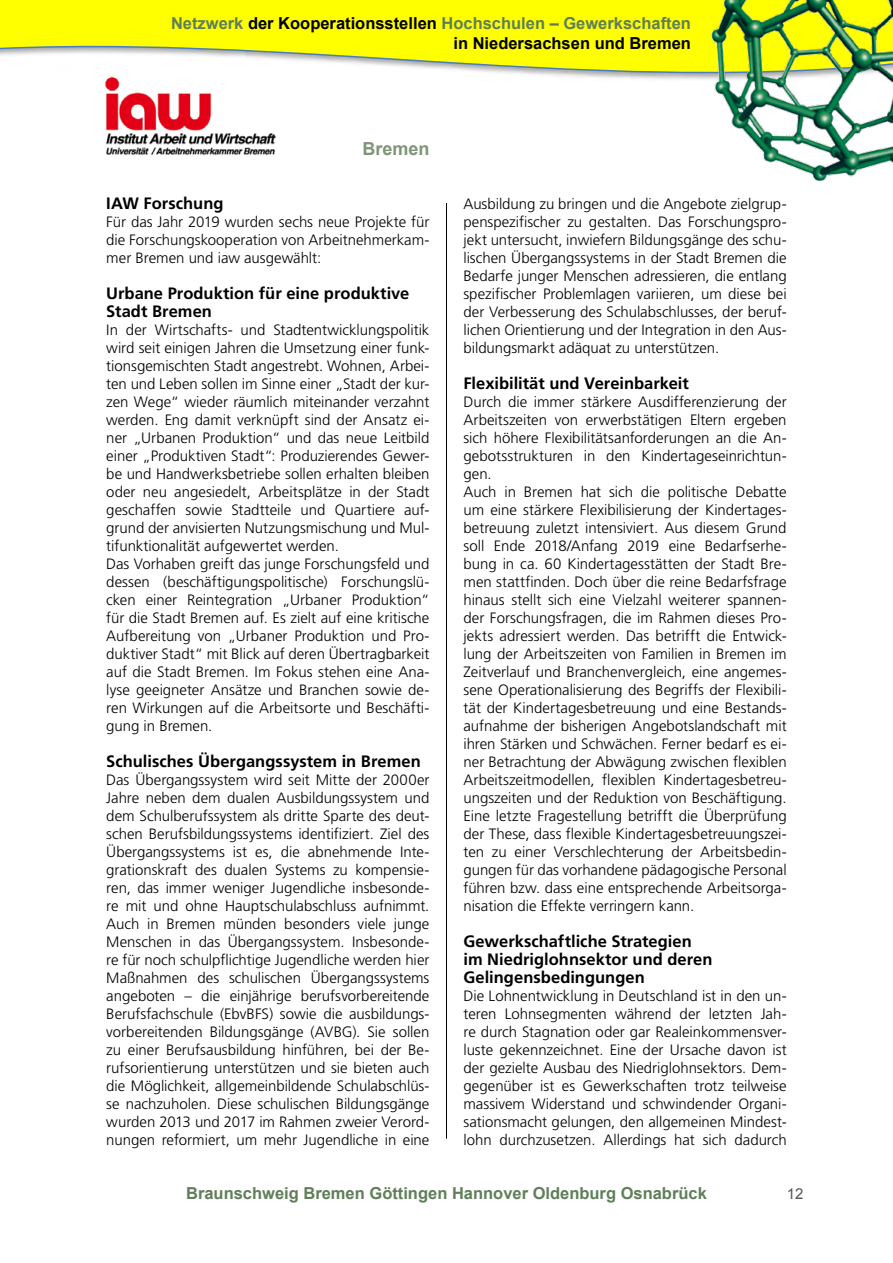
<style>
.page{position:relative;width:893px;height:1263px;background:#fff}
.page>*{position:absolute;margin:0;border:0;box-sizing:border-box;transform-origin:0 0}
.t1{font:700 18px "Arial";color:#7d9676}
.t2{font:700 16.5px/18px "Frutiger";color:#000}
.t3{font:700 16.5px/19.8px "Arial";color:#000;text-align:right}
.t4{font:700 16.5px "Arial";color:#5f7e59}
.t5{font:300 15px/18px "Frutiger";color:#000;text-align:justify}
.t6{font:15px "Arial";color:#565656}
.s1{color:#5f7e59}
</style>
<div class="page">
<svg style="left:0;top:0;width:709px;height:80px;fill:#ff0"></svg>
<img style="left:709px;top:0;width:184px;height:181px">
<hr style="left:446px;top:203px;width:1px;height:935px;background:#000">
<img style="left:99px;top:69px;width:182px;height:86px">
<p class="t3" style="left:171px;top:14px;width:521px"><span class="s1">Netzwerk</span> der Kooperationsstellen <span class="s1">Hochschulen – Gewerkschaften </span>in Niedersachsen und Bremen</p>
<p class="t1" style="left:362px;top:137px;width:69px">Bremen</p>
<p class="t2" style="left:106px;top:195px;width:119px">IAW Forschung</p>
<p class="t5" style="left:106px;top:213px;width:325px">Für das Jahr 2019 wurden sechs neue Projekte für die Forschungskooperation von Arbeitnehmerkam&shy;mer Bremen und iaw ausgewählt:</p>
<p class="t2" style="left:106px;top:285px;width:305px">Urbane Produktion für eine produktive<br>Stadt Bremen</p>
<p class="t5" style="left:106px;top:321px;width:325px;text-align:left">In der Wirtschafts- und Stadtentwicklungspolitik wird seit einigen Jahren die Umsetzung einer funk&shy;tionsgemischten Stadt angestrebt. Wohnen, Arbei&shy;ten und Leben sollen im Sinne einer „Stadt der kur&shy;zen Wege“ wieder räumlich miteinander verzahnt werden. Eng damit verknüpft sind der Ansatz ei&shy;ner „Urbanen Produktion“ und das neue Leitbild einer „Produktiven Stadt“: Produzierendes Gewer&shy;be und Handwerksbetriebe sollen erhalten bleiben oder neu angesiedelt, Arbeitsplätze in der Stadt geschaffen sowie Stadtteile und Quartiere auf&shy;grund der anvisierten Nutzungsmischung und Mul&shy;tifunktionalität aufgewertet werden.<br>Das Vorhaben greift das junge Forschungsfeld und dessen (beschäftigungspolitische) Forschungslü&shy;cken einer Reintegration „Urbaner Produktion“ für die Stadt Bremen auf. Es zielt auf eine kritische Aufbereitung von „Urbaner Produktion und Pro&shy;duktiver Stadt“ mit Blick auf deren Übertragbarkeit auf die Stadt Bremen. Im Fokus stehen eine Ana&shy;lyse geeigneter Ansätze und Branchen sowie de&shy;ren Wirkungen auf die Arbeitsorte und Beschäfti&shy;gung in Bremen.</p>
<p class="t2" style="left:106px;top:753px;width:316px">Schulisches Übergangssystem in Bremen</p>
<p class="t5" style="left:106px;top:771px;width:325px">Das Übergangssystem wird seit Mitte der 2000er Jahre neben dem dualen Ausbildungssystem und dem Schulberufssystem als dritte Sparte des deut&shy;schen Berufsbildungssystems identifiziert. Ziel des Übergangssystems ist es, die abnehmende Inte&shy;grationskraft des dualen Systems zu kompensie&shy;ren, das immer weniger Jugendliche insbesonde&shy;re mit und ohne Hauptschulabschluss aufnimmt.<br>Auch in Bremen münden besonders viele junge Menschen in das Übergangssystem. Insbesonde&shy;re für noch schulpflichtige Jugendliche werden hier Maßnahmen des schulischen Übergangssystems angeboten – die einjährige berufsvorbereitende Berufsfachschule (EbvBFS) sowie die ausbildungs&shy;vorbereitenden Bildungsgänge (AVBG). Sie sollen zu einer Berufsausbildung hinführen, bei der Be&shy;rufsorientierung unterstützen und sie bieten auch die Möglichkeit, allgemeinbildende Schulabschlüs&shy;se nachzuholen. Diese schulischen Bildungsgänge wurden 2013 und 2017 im Rahmen zweier Verord&shy;nungen reformiert, um mehr Jugendliche in eine</p>
<p class="t5" style="left:463px;top:195px;width:325px">Ausbildung zu bringen und die Angebote zielgrup&shy;penspezifischer zu gestalten. Das Forschungspro&shy;jekt untersucht, inwiefern Bildungsgänge des schu&shy;lischen Übergangssystems in der Stadt Bremen die Bedarfe junger Menschen adressieren, die entlang spezifischer Problemlagen variieren, um diese bei der Verbesserung des Schulabschlusses, der beruf&shy;lichen Orientierung und der Integration in den Aus&shy;bildungsmarkt adäquat zu unterstützen.</p>
<p class="t2" style="left:463px;top:375px;width:227px">Flexibilität und Vereinbarkeit</p>
<p class="t5" style="left:463px;top:393px;width:325px;text-align:left">Durch die immer stärkere Ausdifferenzierung der Arbeitszeiten von erwerbstätigen Eltern ergeben sich höhere Flexibilitätsanforderungen an die An&shy;gebotsstrukturen in den Kindertageseinrichtun&shy;gen.<br>Auch in Bremen hat sich die politische Debatte um eine stärkere Flexibilisierung der Kindertages&shy;betreuung zuletzt intensiviert. Aus diesem Grund soll Ende 2018/Anfang 2019 eine Bedarfserhe&shy;bung in ca. 60 Kindertagesstätten der Stadt Bre&shy;men stattfinden. Doch über die reine Bedarfsfrage hinaus stellt sich eine Vielzahl weiterer spannen&shy;der Forschungsfragen, die im Rahmen dieses Pro&shy;jekts adressiert werden. Das betrifft die Entwick&shy;lung der Arbeitszeiten von Familien in Bremen im Zeitverlauf und Branchenvergleich, eine angemes&shy;sene Operationalisierung des Begriffs der Flexibili&shy;tät der Kindertagesbetreuung und eine Bestands&shy;aufnahme der bisherigen Angebotslandschaft mit ihren Stärken und Schwächen. Ferner bedarf es ei&shy;ner Betrachtung der Abwägung zwischen flexiblen Arbeitszeitmodellen, flexiblen Kindertagesbetreu&shy;ungszeiten und der Reduktion von Beschäftigung.<br>Eine letzte Fragestellung betrifft die Überprüfung der These, dass flexible Kindertagesbetreuungszei&shy;ten zu einer Verschlechterung der Arbeitsbedin&shy;gungen für das vorhandene pädagogische Personal führen bzw. dass eine entsprechende Arbeitsorga&shy;nisation die Effekte verringern kann.</p>
<p class="t2" style="left:463px;top:933px;width:251px">Gewerkschaftliche Strategien im Niedriglohnsektor und deren<br>Gelingensbedingungen</p>
<p class="t5" style="left:463px;top:987px;width:325px">Die Lohnentwicklung in Deutschland ist in den un&shy;teren Lohnsegmenten während der letzten Jah&shy;re durch Stagnation oder gar Realeinkommensver&shy;luste gekennzeichnet. Eine der Ursache davon ist der gezielte Ausbau des Niedriglohnsektors. Dem&shy;gegenüber ist es Gewerkschaften trotz teilweise massivem Widerstand und schwindender Organi&shy;sationsmacht gelungen, den allgemeinen Mindest&shy;lohn durchzusetzen. Allerdings hat sich dadurch</p>
<p class="t4" style="left:186px;top:1183px;width:522px">Braunschweig Bremen Göttingen Hannover Oldenburg Osnabrück</p>
<p class="t6" style="left:787px;top:1184px;width:18px">12</p>
</div>
